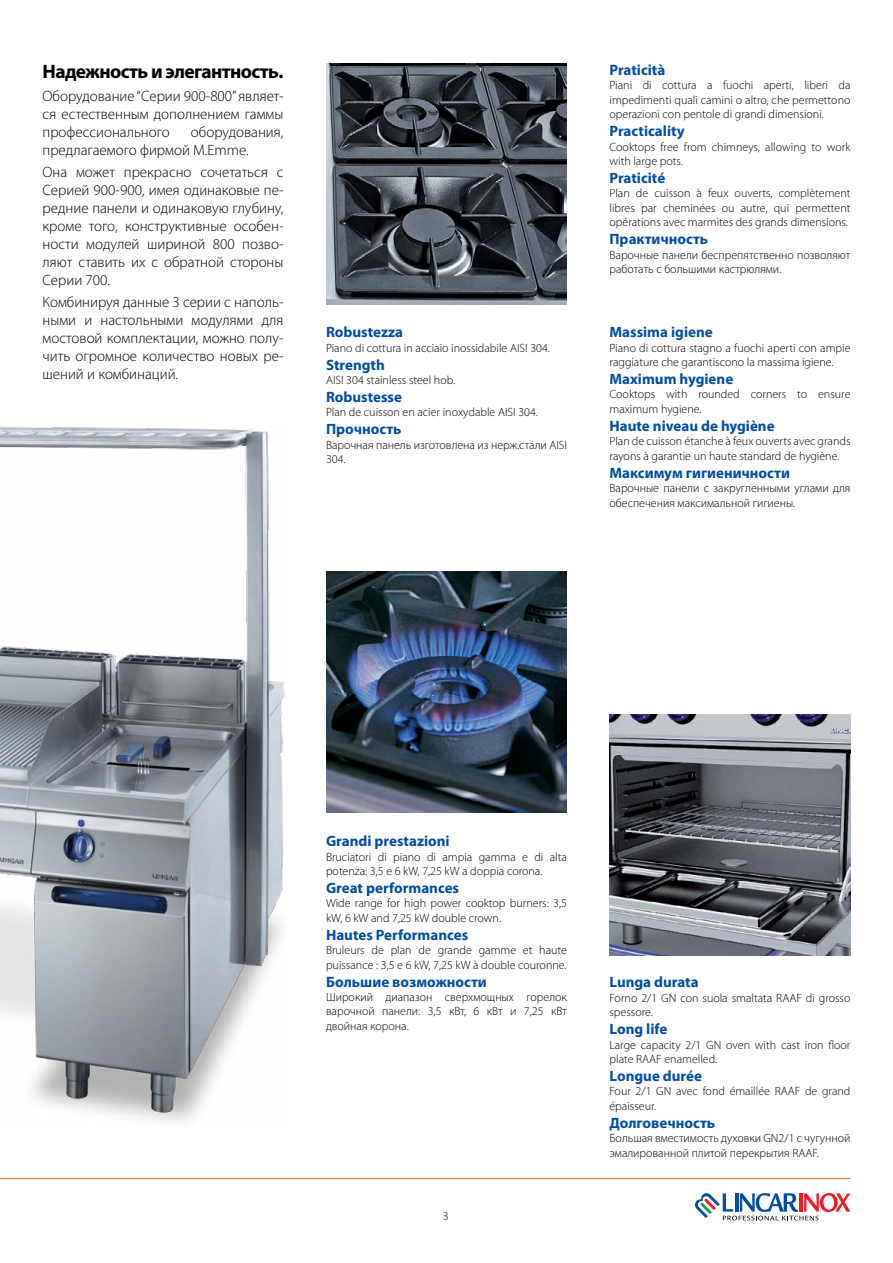
<style>
.page{position:relative;width:893px;height:1263px;background:#fff}
.page>*{position:absolute;margin:0;border:0;box-sizing:border-box;transform-origin:0 0}
.t1{font:700 19.5px "Myriad Pro";letter-spacing:-.03em;color:#000}
.t2{font:300 15px/18px "Myriad Pro";color:#000;text-align:justify}
.t3{font:700 15px "Myriad Pro";color:#034ea2}
.t4{font:300 12px/14.4px "Myriad Pro";color:#000}
</style>
<div class="page">
<hr style="left:0;top:1178px;width:850px;height:1px;background:#f58220">
<img style="left:0;top:427px;width:285px;height:695px">
<img style="left:609px;top:714px;width:241px;height:241px">
<img style="left:326px;top:64px;width:241px;height:241px">
<img style="left:326px;top:571px;width:241px;height:241px">
<svg style="left:695px;top:1193px;width:155px;height:27px"></svg>
<h1 class="t1" style="left:43px;top:59px;width:242px">Надежность и элегантность.</h1>
<p class="t2" style="left:43px;top:87px;width:242px">Оборудование “Серии 900-800” являет&shy;ся естественным дополнением гаммы профессионального</p>
<p class="t2" style="left:43px;top:123px;width:242px;text-indent:148px">оборудования, предлагаемого фирмой M.Emme.</p>
<p class="t2" style="left:43px;top:163px;width:242px">Она может прекрасно сочетаться с Серией 900-900, имея одинаковые пе&shy;редние панели и одинаковую глубину, кроме того, конструктивные особен&shy;ности модулей шириной 800 позво&shy;ляют ставить их с обратной стороны Серии 700.</p>
<p class="t2" style="left:43px;top:293px;width:242px">Комбинируя данные 3 серии с наполь&shy;ными и настольными модулями для мостовой комплектации, можно полу&shy;чить огромное количество новых ре&shy;шений и комбинаций.</p>
<p class="t3" style="left:326px;top:322px;width:79px">Robustezza</p>
<p class="t4" style="left:326px;top:340px;width:225px">Piano di cottura in acciaio inossidabile AISI 304.</p>
<p class="t3" style="left:326px;top:355px;width:60px">Strength</p>
<p class="t4" style="left:326px;top:373px;width:131px">AISI 304 stainless steel hob.</p>
<p class="t3" style="left:326px;top:387px;width:78px">Robustesse</p>
<p class="t4" style="left:326px;top:405px;width:214px">Plan de cuisson en acier inoxydable AISI 304.</p>
<p class="t3" style="left:326px;top:420px;width:77px">Прочность</p>
<p class="t4" style="left:326px;top:438px;width:242px">Варочная панель изготовлена из нерж.стали AISI<br>304.</p>
<p class="t3" style="left:609px;top:60px;width:57px">Praticità</p>
<p class="t4" style="left:609px;top:78px;width:242px;text-align:justify">Piani di cottura a fuochi aperti, liberi da impedimenti quali camini o altro, che permettono operazioni con pentole di grandi dimensioni.</p>
<p class="t3" style="left:609px;top:121px;width:77px">Practicality</p>
<p class="t4" style="left:609px;top:139px;width:242px">Cooktops free from chimneys, allowing to work with large pots.</p>
<p class="t3" style="left:609px;top:168px;width:57px">Praticité</p>
<p class="t4" style="left:609px;top:186px;width:242px;text-align:justify">Plan de cuisson à feux ouverts, complètement libres par cheminées ou autre, qui permettent opérations avec marmites des grands dimensions.</p>
<p class="t3" style="left:609px;top:229px;width:100px">Практичность</p>
<p class="t4" style="left:609px;top:247px;width:242px">Варочные панели беспрепятственно позволяют работать с большими кастрюлями.</p>
<p class="t3" style="left:609px;top:322px;width:105px">Massima igiene</p>
<p class="t4" style="left:609px;top:340px;width:242px">Piano di cottura stagno a fuochi aperti con ampie raggiature che garantiscono la massima igiene.</p>
<p class="t3" style="left:609px;top:369px;width:125px">Maximum hygiene</p>
<p class="t4" style="left:609px;top:387px;width:242px">Cooktops with rounded corners to ensure maximum hygiene.</p>
<p class="t3" style="left:609px;top:416px;width:167px">Haute niveau de hygiène</p>
<p class="t4" style="left:609px;top:434px;width:242px">Plan de cuisson étanche à feux ouverts avec grands rayons à garantie un haute standard de hygiène.</p>
<p class="t3" style="left:609px;top:463px;width:182px">Максимум гигиеничности</p>
<p class="t4" style="left:609px;top:481px;width:242px">Варочные панели с закругленными углами для обеспечения максимальной гигиены.</p>
<p class="t3" style="left:326px;top:831px;width:125px">Grandi prestazioni</p>
<p class="t4" style="left:326px;top:849px;width:242px">Bruciatori di piano di ampia gamma e di alta potenza: 3,5 e 6 kW, 7,25 kW a doppia corona.</p>
<p class="t3" style="left:326px;top:878px;width:135px">Great performances</p>
<p class="t4" style="left:326px;top:896px;width:242px">Wide range for high power cooktop burners: 3,5 kW, 6 kW and 7,25 kW double crown.</p>
<p class="t3" style="left:326px;top:925px;width:144px">Hautes Performances</p>
<p class="t4" style="left:326px;top:943px;width:242px">Bruleurs de plan de grande gamme et haute puissance : 3,5 e 6 kW, 7,25 kW à double couronne.</p>
<p class="t3" style="left:326px;top:972px;width:162px">Большие возможности</p>
<p class="t4" style="left:326px;top:990px;width:242px;text-align:justify">Широкий диапазон сверхмощных горелок варочной панели: 3,5 кВт, 6 кВт и 7,25 кВт двойная корона.</p>
<p class="t4" style="left:443px;top:1209px;width:7px">3</p>
<p class="t3" style="left:609px;top:972px;width:91px">Lunga durata</p>
<p class="t4" style="left:609px;top:990px;width:242px">Forno 2/1 GN con suola smaltata RAAF di grosso spessore.</p>
<p class="t3" style="left:609px;top:1019px;width:59px">Long life</p>
<p class="t4" style="left:609px;top:1037px;width:242px">Large capacity 2/1 GN oven with cast iron floor plate RAAF enamelled.</p>
<p class="t3" style="left:609px;top:1066px;width:94px">Longue durée</p>
<p class="t4" style="left:609px;top:1084px;width:242px">Four 2/1 GN avec fond émaillée RAAF de grand épaisseur.</p>
<p class="t3" style="left:609px;top:1113px;width:107px">Долговечность</p>
<p class="t4" style="left:609px;top:1131px;width:242px">Большая вместимость дуxовки GN2/1 c чугунной эмалированной плитой перекрытия RAAF.</p>
</div>
